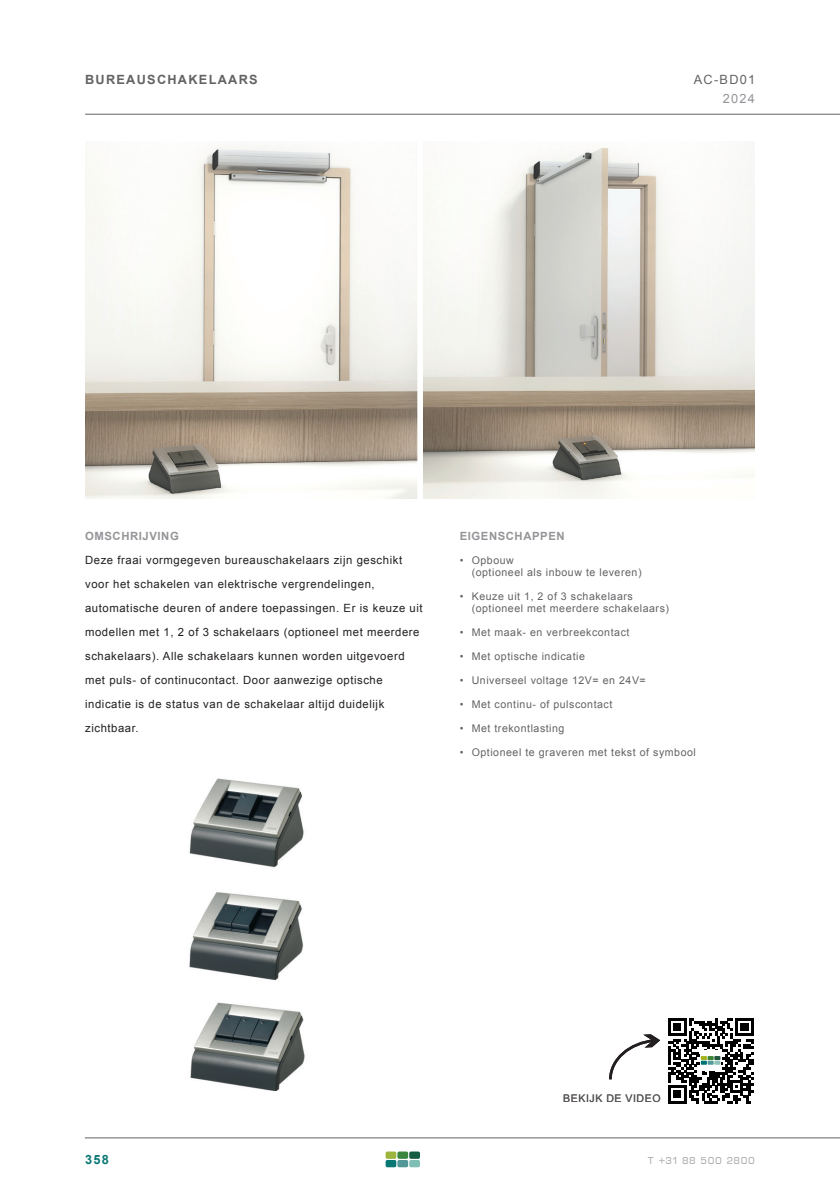
<style>
.page{position:relative;width:840px;height:1191px;background:#fff}
.page>*{position:absolute;margin:0;border:0;box-sizing:border-box;transform-origin:0 0}
.K1{font:700 12.8px "Arial";letter-spacing:.1em;color:#636366}
.K3{font:12.8px "Arial";letter-spacing:.1em;color:#636366}
.t1{font:12.8px "Arial";color:#939598}
.t2{font:700 12.8px "Arial";color:#077773}
.t3{font:12px "Eurostile DCD";letter-spacing:.05em;color:#adaeb2}
.brood_16{font:11.4px/24px "Arial";letter-spacing:.05em;color:#231f20}
.K_Brood{font:700 11.4px "Arial";letter-spacing:.05em;color:#939598}
.brood_8{font:10.6px/12px "Arial";letter-spacing:.05em;color:#636366}
.t4{font:10.6px "Arial";letter-spacing:.05em;color:#5a5758}
</style>
<div class="page">
<hr style="left:85px;top:1137px;width:754px;height:1px;background:#636366">
<svg style="left:385px;top:1151px;width:35px;height:16px"></svg>
<hr style="left:85px;top:114px;width:754px;height:1px;background:#636366">
<img style="left:85px;top:146px;width:332px;height:352px">
<img style="left:423px;top:147px;width:331px;height:351px">
<img style="left:189px;top:778px;width:115px;height:90px">
<img style="left:189px;top:892px;width:114px;height:89px">
<img style="left:190px;top:1002px;width:115px;height:88px">
<svg style="left:668px;top:1018px;width:85px;height:85px"></svg>
<svg style="left:609px;top:1034px;width:50px;height:46px"></svg>
<p class="K1" style="left:85px;top:71px;width:174px">BUREAUSCHAKELAARS</p>
<p class="K3" style="left:693px;top:71px;width:63px">AC-BD01</p>
<p class="t1" style="left:722px;top:90px;width:34px">2024</p>
<p class="K_Brood" style="left:85px;top:528px;width:95px">OMSCHRIJVING</p>
<p class="brood_16" style="left:85px;top:548px;width:339px">Deze fraai vormgegeven bureauschakelaars zijn geschikt voor het schakelen van elektrische vergrendelingen, automatische deuren of andere toepassingen. Er is keuze uit modellen met 1, 2 of 3 schakelaars (optioneel met meerdere schakelaars). Alle schakelaars kunnen worden uitgevoerd met puls- of continucontact. Door aanwezige optische indicatie is de status van de schakelaar altijd duidelijk zichtbaar.</p>
<p class="K_Brood" style="left:459px;top:528px;width:106px">EIGENSCHAPPEN</p>
<p class="brood_8" style="left:471px;top:554px;width:171px;text-indent:-12px">• Opbouw<br>(optioneel als inbouw te leveren)</p>
<p class="brood_8" style="left:471px;top:590px;width:199px;text-indent:-12px">• Keuze uit 1, 2 of 3 schakelaars (optioneel met meerdere schakelaars)</p>
<p class="brood_8" style="left:459px;top:626px;width:171px">• Met maak- en verbreekcontact</p>
<p class="brood_8" style="left:459px;top:650px;width:127px">• Met optische indicatie</p>
<p class="brood_8" style="left:459px;top:674px;width:187px">• Universeel voltage 12V= en 24V=</p>
<p class="brood_8" style="left:459px;top:698px;width:154px">• Met continu- of pulscontact</p>
<p class="brood_8" style="left:459px;top:722px;width:106px">• Met trekontlasting</p>
<p class="brood_8" style="left:459px;top:746px;width:237px">• Optioneel te graveren met tekst of symbool</p>
<p class="t4" style="left:563px;top:1091px;width:99px">BEKIJK DE VIDEO</p>
<p class="t2" style="left:85px;top:1151px;width:25px">358</p>
<p class="t3" style="left:647px;top:1153px;width:108px">t +31 88 500 2800</p>
</div>
